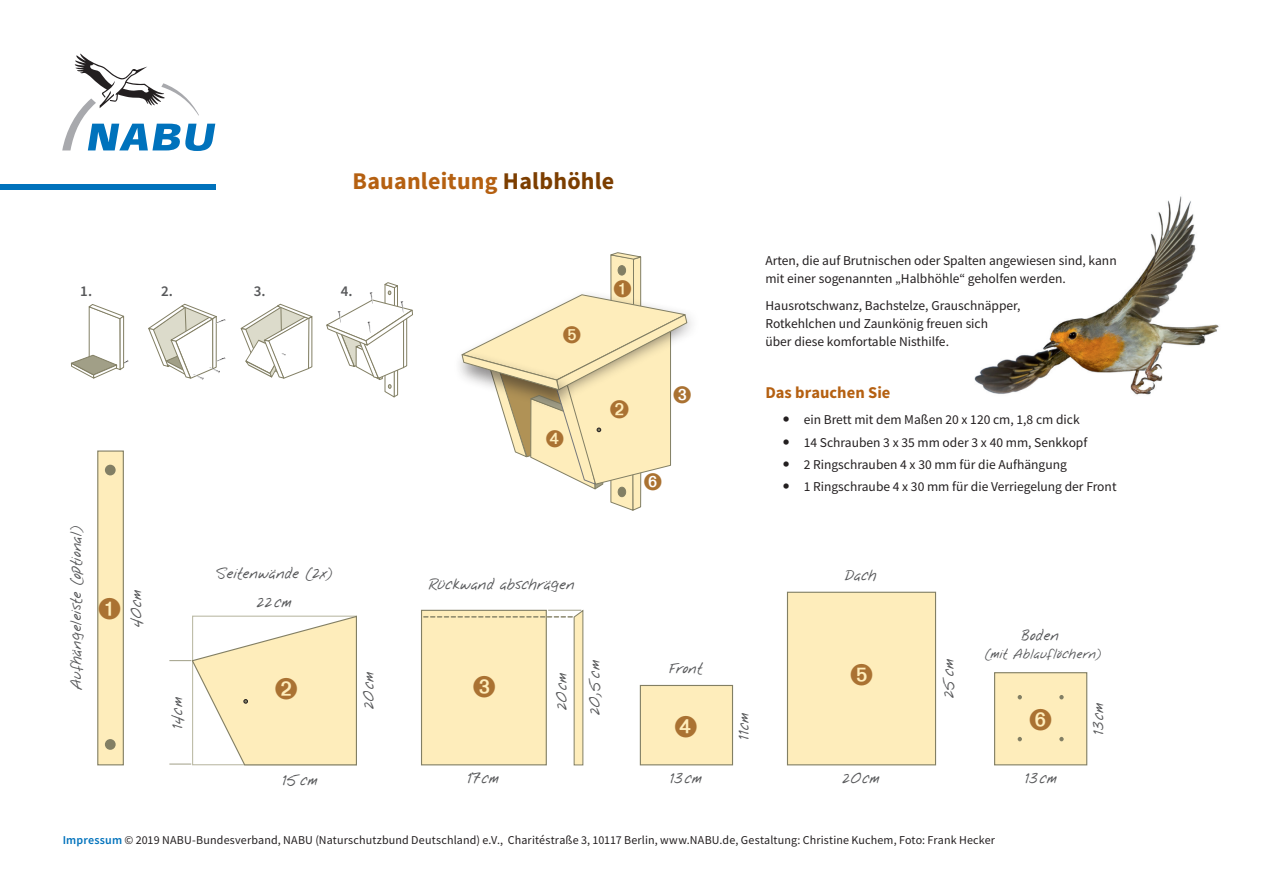
<style>
.page{position:relative;width:1263px;height:893px;background:#fff}
.page>*{position:absolute;margin:0;border:0;box-sizing:border-box;transform-origin:0 0}
.Überschrift-3{font:700 24px "Source Sans Pro";letter-spacing:.01em;color:#b56011}
.Überschrift-4{font:700 16.5px "Source Sans Pro";letter-spacing:.005em;color:#b56011}
.t1{font:600 15px "Source Sans Pro";color:#57585a}
.t2{font:13.5px/18px "Source Sans Pro";color:#231f20}
.Maßangaben{font:13.5px "Nabu Note";letter-spacing:-.02em;color:#57585a}
.Body{font:12px "Source Sans Pro";letter-spacing:.01em;color:#231f20}
.Maßangaben-2{font:12px "Nabu Note";letter-spacing:-.02em;color:#57585a}
.s1{color:#7c3e00}
.s2{font-weight:600;color:#0072bc}
</style>
<div class="page">
<img style="left:974px;top:196px;width:245px;height:199px">
<svg style="left:62px;top:54px;width:153px;height:97px"></svg>
<div style="left:0;top:184px;width:215px;height:6px;background:#0072bc"></div>
<div style="left:421px;top:610px;width:126px;height:155px;background:#feedbb;border:1px solid #827f64"></div>
<div style="left:994px;top:672px;width:93px;height:93px;background:#feedbb;border:1px solid #827f64"></div>
<div style="left:787px;top:592px;width:149px;height:173px;background:#feedbb;border:1px solid #827f64"></div>
<div style="left:640px;top:685px;width:93px;height:80px;background:#feedbb;border:1px solid #827f64"></div>
<div style="left:97px;top:450px;width:27px;height:315px;background:#feedbb;border:1px solid #827f64"></div>
<div style="left:105px;top:739px;width:11px;height:11px;background:#827f64;border-radius:50%"></div>
<div style="left:105px;top:465px;width:11px;height:10px;background:#827f64;border-radius:50%"></div>
<svg style="left:1018px;top:695px;width:4px;height:4px"></svg>
<svg style="left:1059px;top:737px;width:5px;height:4px"></svg>
<svg style="left:1059px;top:695px;width:5px;height:4px"></svg>
<svg style="left:1018px;top:737px;width:4px;height:4px"></svg>
<svg style="left:71px;top:304px;width:58px;height:75px"></svg>
<svg style="left:148px;top:304px;width:77px;height:76px"></svg>
<svg style="left:241px;top:304px;width:72px;height:75px"></svg>
<svg style="left:326px;top:282px;width:87px;height:115px"></svg>
<svg style="left:169px;top:615px;width:188px;height:151px"></svg>
<svg style="left:424px;top:609px;width:160px;height:157px"></svg>
<svg style="left:461px;top:252px;width:230px;height:259px"></svg>
<p class="Überschrift-3" style="left:353px;top:165px;width:263px">Bauanleitung <span class="s1">Halbhöhle</span></p>
<p class="t1" style="left:80px;top:281px;width:13px">1.</p>
<p class="t1" style="left:161px;top:281px;width:13px">2.</p>
<p class="t1" style="left:254px;top:281px;width:13px">3.</p>
<p class="t1" style="left:341px;top:281px;width:13px">4.</p>
<p class="Maßangaben" style="left:69px;top:690px;width:166px;rotate:-90deg">Aufhängeleiste (optional)</p>
<p class="Maßangaben" style="left:130px;top:627px;width:39px;rotate:-90deg">40cm</p>
<p class="Maßangaben" style="left:170px;top:728px;width:33px;rotate:-90deg">14cm</p>
<p class="Maßangaben" style="left:216px;top:566px;width:118px">Seitenwände (2x)</p>
<p class="Maßangaben" style="left:257px;top:595px;width:37px">22cm</p>
<p class="Maßangaben" style="left:362px;top:709px;width:39px;rotate:-90deg">20cm</p>
<p class="Maßangaben" style="left:429px;top:578px;width:148px">Rückwand abschrägen</p>
<p class="Maßangaben" style="left:555px;top:710px;width:39px;rotate:-90deg">20cm</p>
<p class="Maßangaben" style="left:588px;top:715px;width:57px;rotate:-90deg">20,5cm</p>
<p class="Maßangaben" style="left:669px;top:661px;width:35px">Front</p>
<p class="t2" style="left:765px;top:252px;width:353px">Arten, die auf Brutnischen oder Spalten angewiesen sind, kann mit einer sogenannten „Halbhöhle“ geholfen werden.</p>
<p class="t2" style="left:765px;top:296px;width:257px">Hausrotschwanz, Bachstelze, Grauschnäpper,<br>Rotkehlchen und Zaunkönig freuen sich<br>über diese komfortable Nisthilfe.</p>
<p class="Überschrift-4" style="left:765px;top:381px;width:126px">Das brauchen Sie</p>
<p class="t2" style="left:804px;top:411px;width:277px">ein Brett mit dem Maßen 20 x 120 cm, 1,8 cm dick</p>
<p class="t2" style="left:804px;top:433px;width:285px">14 Schrauben 3 x 35 mm oder 3 x 40 mm, Senkkopf</p>
<p class="t2" style="left:804px;top:455px;width:265px">2 Ringschrauben 4 x 30 mm für die Aufhängung</p>
<p class="t2" style="left:804px;top:477px;width:314px">1 Ringschraube 4 x 30 mm für die Verriegelung der Front</p>
<p class="Maßangaben" style="left:845px;top:568px;width:34px">Dach</p>
<p class="Maßangaben" style="left:942px;top:698px;width:41px;rotate:-90deg">25cm</p>
<p class="Maßangaben" style="left:1021px;top:628px;width:40px">Boden</p>
<p class="Maßangaben-2" style="left:985px;top:647px;width:118px">(mit Ablauflöchern)</p>
<p class="Maßangaben" style="left:737px;top:739px;width:28px;rotate:-90deg">11cm</p>
<p class="Maßangaben" style="left:1091px;top:734px;width:33px;rotate:-90deg">13cm</p>
<p class="Maßangaben" style="left:283px;top:773px;width:37px">15cm</p>
<p class="Maßangaben" style="left:468px;top:772px;width:33px">17cm</p>
<p class="Maßangaben" style="left:671px;top:772px;width:33px">13cm</p>
<p class="Maßangaben" style="left:843px;top:772px;width:39px">20cm</p>
<p class="Maßangaben" style="left:1026px;top:772px;width:33px">13cm</p>
<p class="Body" style="left:63px;top:832px;width:934px"><span class="s2">Impressum</span> © 2019 NABU-Bundesverband, NABU (Naturschutzbund Deutschland) e.V., Charitéstraße 3, 10117 Berlin, www.NABU.de, Gestaltung: Christine Kuchem, Foto: Frank Hecker</p>
</div>
